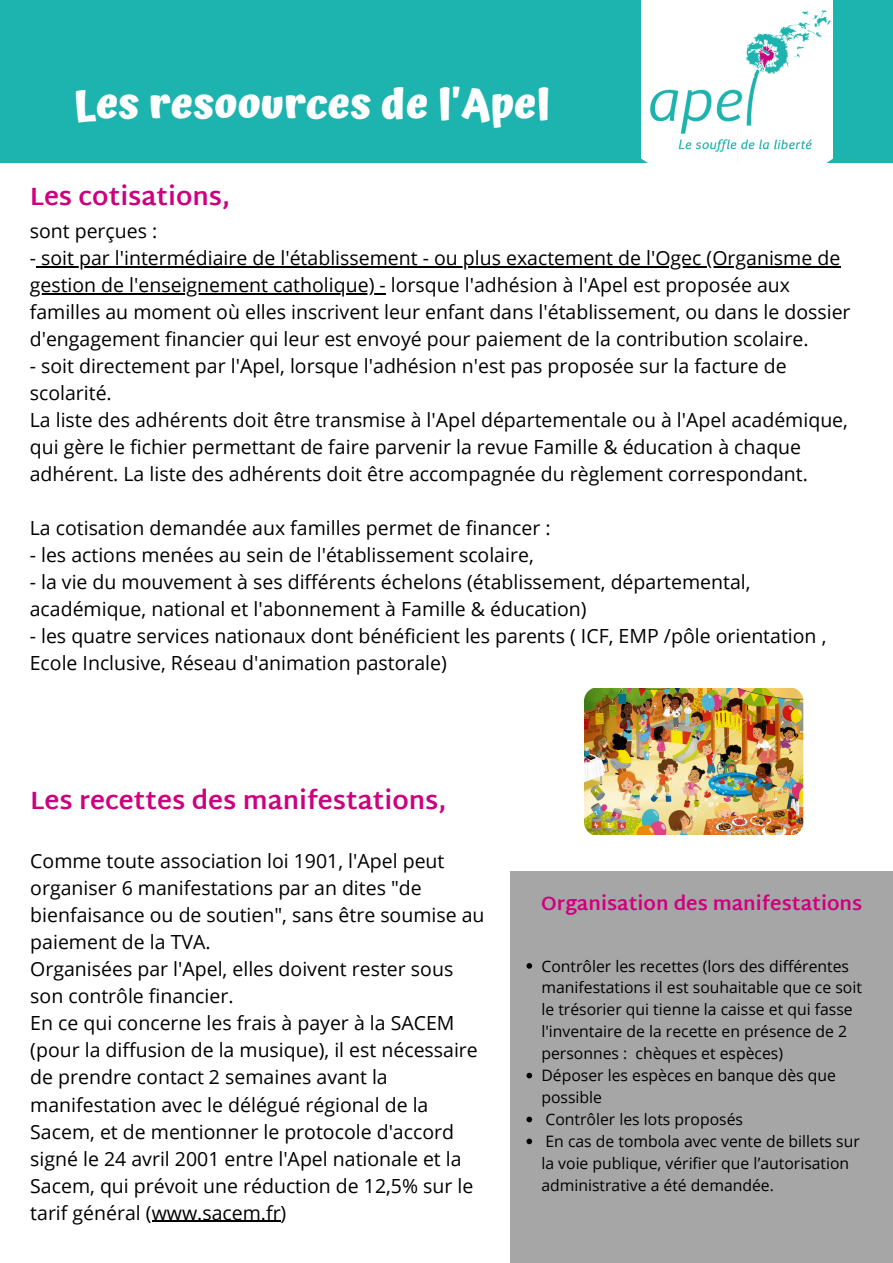
<style>
.page{position:relative;width:893px;height:1263px;background:#fff}
.page>*{position:absolute;margin:0;border:0;box-sizing:border-box;transform-origin:0 0}
.t1{font:700 42px "Atma";color:#fff}
.t2{font:700 25.5px "Martel Sans";color:#ce007f}
.t3{font:19.5px/27px "Open Sans";color:#000}
.t4{font:700 19.5px "Martel Sans";color:#ce007f}
.t5{font:15.75px/21.9px "Open Sans";color:#000}
</style>
<div class="page">
<div style="left:0;top:0;width:893px;height:163px;background:#1db3ae"></div>
<div style="left:510px;top:871px;width:383px;height:392px;background:#a6a6a6"></div>
<div style="left:642px;top:0;width:190px;height:121px;background:#fff"></div>
<div style="left:642px;top:121px;width:190px;height:42px;background:#fff"></div>
<img style="left:651px;top:11px;width:180px;height:140px">
<hr style="left:152px;top:1220px;width:129px;height:2px;background:#000">
<hr style="left:41px;top:266px;width:799px;height:1px;background:#000">
<hr style="left:30px;top:293px;width:356px;height:1px;background:#000">
<img style="left:585px;top:688px;width:219px;height:146px">
<svg style="left:526px;top:963px;width:6px;height:6px"></svg>
<svg style="left:526px;top:1073px;width:6px;height:5px"></svg>
<svg style="left:526px;top:1117px;width:6px;height:5px"></svg>
<svg style="left:526px;top:1138px;width:6px;height:6px"></svg>
<h1 class="t1" style="left:73px;top:79px;width:478px">Les resoources de l'Apel</h1>
<h2 class="t2" style="left:30px;top:181px;width:202px">Les cotisations,</h2>
<p class="t3" style="left:30px;top:217px;width:129px">sont perçues :</p>
<p class="t3" style="left:30px;top:244px;width:822px">- soit par l'intermédiaire de l'établissement - ou plus exactement de l'Ogec (Organisme de gestion de l'enseignement catholique) - lorsque l'adhésion à l'Apel est proposée aux familles au moment où elles inscrivent leur enfant dans l'établissement, ou dans le dossier d'engagement financier qui leur est envoyé pour paiement de la contribution scolaire.</p>
<p class="t3" style="left:30px;top:352px;width:819px">- soit directement par l'Apel, lorsque l'adhésion n'est pas proposée sur la facture de scolarité.<br>La liste des adhérents doit être transmise à l'Apel départementale ou à l'Apel académique, qui gère le fichier permettant de faire parvenir la revue Famille &amp; éducation à chaque adhérent. La liste des adhérents doit être accompagnée du règlement correspondant.</p>
<p class="t3" style="left:30px;top:514px;width:522px">La cotisation demandée aux familles permet de financer :</p>
<p class="t3" style="left:30px;top:541px;width:505px">- les actions menées au sein de l'établissement scolaire,</p>
<p class="t3" style="left:30px;top:568px;width:722px">- la vie du mouvement à ses différents échelons (établissement, départemental, académique, national et l'abonnement à Famille &amp; éducation)</p>
<p class="t3" style="left:30px;top:622px;width:798px">- les quatre services nationaux dont bénéficient les parents ( ICF, EMP /pôle orientation ,<br>Ecole Inclusive, Réseau d'animation pastorale)</p>
<h2 class="t2" style="left:30px;top:785px;width:418px">Les recettes des manifestations,</h2>
<p class="t3" style="left:30px;top:847px;width:456px">Comme toute association loi 1901, l'Apel peut organiser 6 manifestations par an dites "de bienfaisance ou de soutien", sans être soumise au paiement de la TVA.<br>Organisées par l'Apel, elles doivent rester sous son contrôle financier.<br>En ce qui concerne les frais à payer à la SACEM (pour la diffusion de la musique), il est nécessaire de prendre contact 2 semaines avant la manifestation avec le délégué régional de la Sacem, et de mentionner le protocole d'accord signé le 24 avril 2001 entre l'Apel nationale et la Sacem, qui prévoit une réduction de 12,5% sur le tarif général (www.sacem.fr)</p>
<p class="t4" style="left:541px;top:892px;width:323px">Organisation des manifestations</p>
<p class="t5" style="left:541px;top:954px;width:322px">Contrôler les recettes (lors des différentes manifestations il est souhaitable que ce soit le trésorier qui tienne la caisse et qui fasse l'inventaire de la recette en présence de 2 personnes : chèques et espèces)<br>Déposer les espèces en banque dès que possible<br>Contrôler les lots proposés<br>En cas de tombola avec vente de billets sur la voie publique, vérifier que l’autorisation administrative a été demandée.</p>
</div>
